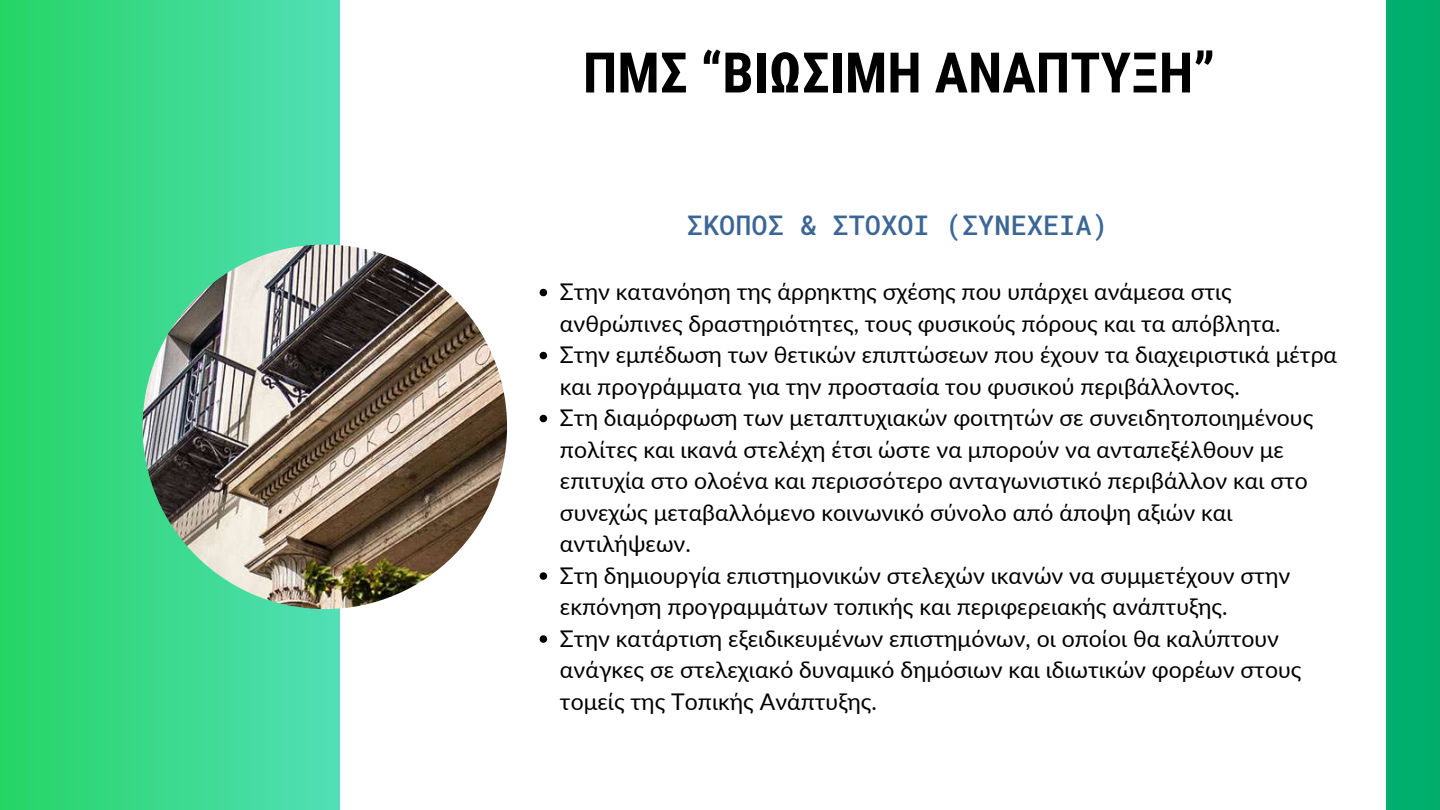
<style>
.page{position:relative;width:1440px;height:810px;background:#fff}
.page>*{position:absolute;margin:0;border:0;box-sizing:border-box;transform-origin:0 0}
.t1{font:700 56px "Roboto Condensed";color:#000}
.t2{font:500 27px "Roboto Mono";color:#3c6696}
.t3{font:23px/31.5px "Lato";color:#000}
</style>
<div class="page">
<div style="left:0;top:0;width:340px;height:810px;background:linear-gradient(to right,#25d565,#52dfb7)"></div>
<img style="left:143px;top:245px;width:364px;height:364px;border-radius:50%">
<svg style="left:540px;top:289px;width:7px;height:7px"></svg>
<svg style="left:540px;top:352px;width:7px;height:7px"></svg>
<svg style="left:540px;top:415px;width:7px;height:7px"></svg>
<svg style="left:540px;top:572px;width:7px;height:8px"></svg>
<svg style="left:540px;top:635px;width:7px;height:8px"></svg>
<div style="left:1386px;top:0;width:54px;height:810px;background:#00af6d"></div>
<h1 class="t1" style="left:583px;top:41px;width:634px">ΠΜΣ “ΒΙΩΣΙΜΗ ΑΝΑΠΤΥΞΗ”</h1>
<p class="t2" style="left:687px;top:207px;width:423px">ΣΚΟΠΟΣ &amp; ΣΤΟΧΟΙ (ΣΥΝΕΧΕΙΑ)</p>
<p class="t3" style="left:560px;top:275px;width:779px">Στην κατανόηση της άρρηκτης σχέσης που υπάρχει ανάμεσα στις ανθρώπινες δραστηριότητες, τους φυσικούς πόρους και τα απόβλητα.<br>Στην εμπέδωση των θετικών επιπτώσεων που έχουν τα διαχειριστικά μέτρα και προγράμματα για την προστασία του φυσικού περιβάλλοντος.<br>Στη διαμόρφωση των μεταπτυχιακών φοιτητών σε συνειδητοποιημένους πολίτες και ικανά στελέχη έτσι ώστε να μπορούν να ανταπεξέλθουν με επιτυχία στο ολοένα και περισσότερο ανταγωνιστικό περιβάλλον και στο συνεχώς μεταβαλλόμενο κοινωνικό σύνολο από άποψη αξιών και αντιλήψεων.<br>Στη δημιουργία επιστημονικών στελεχών ικανών να συμμετέχουν στην εκπόνηση προγραμμάτων τοπικής και περιφερειακής ανάπτυξης.<br>Στην κατάρτιση εξειδικευμένων επιστημόνων, οι οποίοι θα καλύπτουν ανάγκες σε στελεχιακό δυναμικό δημόσιων και ιδιωτικών φορέων στους τομείς της Τοπικής Ανάπτυξης.</p>
</div>
